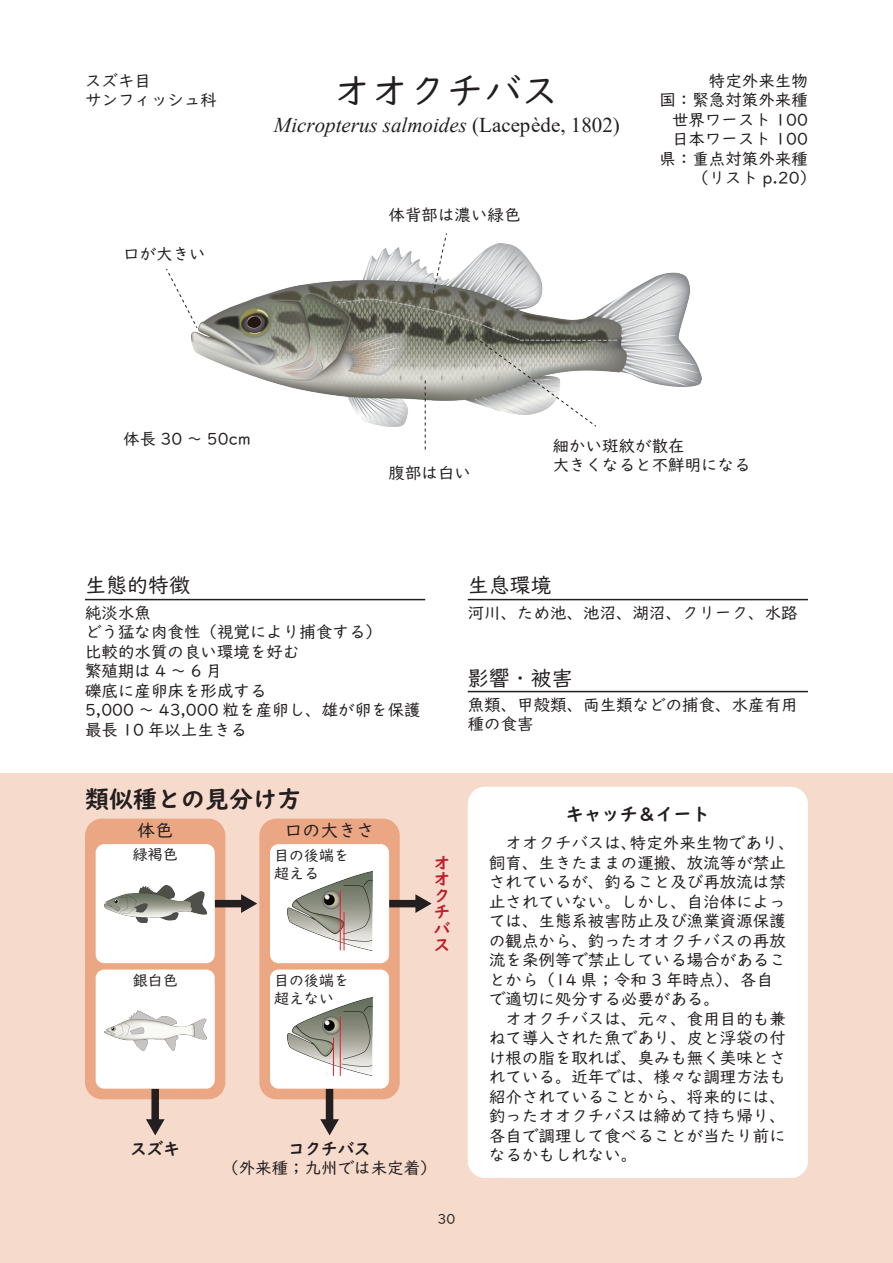
<style>
.page{position:relative;width:893px;height:1263px;background:#fff}
.page>*{position:absolute;margin:0;border:0;box-sizing:border-box;transform-origin:0 0}
.t1{font:37.5px "UD Digi Kyokasho NP R";color:#231f20}
.t2{font:24px "UD Digi Kyokasho NP B";color:#231f20}
.t3{font:italic 21px "Times New Roman";color:#231f20}
.t4{font:21px "UD Digi Kyokasho NP R";color:#231f20}
.t5{font:18px "UD Digi Kyokasho NP B";color:#231f20}
.t6{font:18px "UD Digi Kyokasho NP R";color:#231f20}
.t7{font:16.5px/19.5px "UD Digi Kyokasho NP R";color:#231f20}
.t8{font:16.5px "UD Digi Kyokasho NP B";color:#231f20}
.t9{font:16.5px/16.5px "UD Digi Kyokasho NP B";color:#be1d2c}
.t10{font:15px/18px "UD Digi Kyokasho NP R";color:#231f20}
.t11{font:13.5px "UD Digi Kyokasho NP R";color:#231f20}
.s1{font-style:normal}
</style>
<div class="page">
<img style="left:191px;top:243px;width:511px;height:184px">
<hr style="left:85px;top:599px;width:340px;height:1px;background:#231f20">
<hr style="left:468px;top:599px;width:340px;height:1px;background:#231f20">
<hr style="left:468px;top:691px;width:340px;height:1px;background:#231f20">
<svg style="left:433px;top:233px;width:14px;height:59px"></svg>
<svg style="left:471px;top:334px;width:126px;height:93px"></svg>
<svg style="left:166px;top:268px;width:32px;height:61px"></svg>
<svg style="left:425px;top:381px;width:1px;height:69px"></svg>
<div style="left:0;top:774px;width:893px;height:489px;background:#f6dacb"></div>
<div style="left:85px;top:819px;width:140px;height:280px;background:#eba683;border-radius:17px"></div>
<div style="left:259px;top:819px;width:141px;height:280px;background:#eba683;border-radius:17px"></div>
<div style="left:215px;top:900px;width:29px;height:7px;background:#231f20"></div>
<svg style="left:241px;top:894px;width:16px;height:19px"></svg>
<div style="left:389px;top:900px;width:29px;height:7px;background:#231f20"></div>
<svg style="left:415px;top:894px;width:17px;height:19px"></svg>
<div style="left:151px;top:1089px;width:8px;height:33px;background:#231f20"></div>
<svg style="left:146px;top:1119px;width:19px;height:16px"></svg>
<div style="left:326px;top:1089px;width:7px;height:33px;background:#231f20"></div>
<svg style="left:320px;top:1119px;width:19px;height:16px"></svg>
<div style="left:96px;top:844px;width:119px;height:119px;background:#fff;border-radius:9px"></div>
<div style="left:96px;top:969px;width:119px;height:120px;background:#fff;border-radius:9px"></div>
<div style="left:270px;top:844px;width:119px;height:119px;background:#fff;border-radius:9px"></div>
<div style="left:270px;top:969px;width:119px;height:120px;background:#fff;border-radius:9px"></div>
<img style="left:104px;top:1010px;width:102px;height:41px">
<img style="left:104px;top:885px;width:102px;height:37px">
<img style="left:287px;top:997px;width:85px;height:79px">
<img style="left:287px;top:872px;width:85px;height:78px">
<div style="left:468px;top:787px;width:340px;height:391px;background:#fff;border-radius:17px"></div>
<hr style="left:340px;top:891px;width:1px;height:59px;background:#ee1d23">
<hr style="left:344px;top:912px;width:1px;height:38px;background:#ee1d23">
<hr style="left:333px;top:1037px;width:1px;height:39px;background:#ee1d23">
<hr style="left:340px;top:1016px;width:1px;height:60px;background:#ee1d23">
<hr style="left:892px;top:0;width:1px;height:128px;background:#f6dacb">
<p class="t7" style="left:85px;top:71px;width:133px">スズキ目<br>サンフィッシュ科</p>
<p class="t7" style="left:123px;top:244px;width:84px">口が大きい</p>
<h1 class="t1" style="left:334px;top:70px;width:227px">オオクチバス</h1>
<p class="t3" style="left:274px;top:111px;width:348px">Micropterus salmoides <span class="s1">(Lacepède, 1802)</span></p>
<p class="t7" style="left:389px;top:205px;width:133px">体背部は濃い緑色</p>
<p class="t7" style="left:709px;top:71px;width:100px">特定外来生物</p>
<p class="t7" style="left:659px;top:91px;width:150px">国：緊急対策外来種</p>
<p class="t7" style="left:672px;top:110px;width:137px">世界ワースト 100</p>
<p class="t7" style="left:672px;top:130px;width:137px">日本ワースト 100</p>
<p class="t7" style="left:659px;top:149px;width:150px">県：重点対策外来種</p>
<p class="t7" style="left:692px;top:169px;width:125px">（リスト p.20）</p>
<p class="t7" style="left:123px;top:429px;width:129px">体長 30 ～ 50cm</p>
<p class="t4" style="left:85px;top:573px;width:106px">生態的特徴</p>
<p class="t7" style="left:389px;top:463px;width:84px">腹部は白い</p>
<p class="t7" style="left:553px;top:436px;width:199px">細かい斑紋が散在<br>大きくなると不鮮明になる</p>
<p class="t4" style="left:468px;top:573px;width:85px">生息環境</p>
<p class="t7" style="left:85px;top:603px;width:67px">純淡水魚</p>
<p class="t7" style="left:468px;top:603px;width:331px">河川、ため池、池沼、湖沼、クリーク、水路</p>
<p class="t7" style="left:85px;top:622px;width:337px">どう猛な肉食性（視覚により捕食する）<br>比較的水質の良い環境を好む<br>繁殖期は4～6月<br>礫底に産卵床を形成する<br>5,000 ～ 43,000 粒を産卵し、雄が卵を保護最長 10 年以上生きる</p>
<p class="t4" style="left:468px;top:666px;width:106px">影響・被害</p>
<p class="t7" style="left:468px;top:695px;width:331px">魚類、甲殻類、両生類などの捕食、水産有用種の食害</p>
<h2 class="t2" style="left:85px;top:784px;width:217px">類似種との見分け方</h2>
<p class="t6" style="left:137px;top:820px;width:37px">体色</p>
<p class="t6" style="left:285px;top:820px;width:91px">口の大きさ</p>
<p class="t10" style="left:133px;top:846px;width:46px">緑褐色</p>
<p class="t10" style="left:133px;top:971px;width:46px">銀白色</p>
<p class="t10" style="left:274px;top:846px;width:76px">目の後端を超える</p>
<p class="t10" style="left:274px;top:972px;width:76px">目の後端を超えない</p>
<p class="t9" style="left:434px;top:854px;width:18px">オオクチバス</p>
<p class="t8" style="left:130px;top:1138px;width:51px">スズキ</p>
<p class="t8" style="left:288px;top:1138px;width:84px">コクチバス</p>
<p class="t7" style="left:222px;top:1158px;width:216px">（外来種；九州では未定着）</p>
<p class="t11" style="left:438px;top:1211px;width:19px">30</p>
<p class="t5" style="left:566px;top:803px;width:145px">キャッチ＆イート</p>
<p class="t7" style="left:489px;top:833px;width:307px">　オオクチバスは、特定外来生物であり、飼育、生きたままの運搬、放流等が禁止されているが、釣ること及び再放流は禁止されていない。しかし、自治体によっては、生態系被害防止及び漁業資源保護の観点から、釣ったオオクチバスの再放流を条例等で禁止している場合があることから（14 県；令和 3 年時点）、各自<br>で適切に処分する必要がある。<br>　オオクチバスは、元々、食用目的も兼ねて導入された魚であり、皮と浮袋の付け根の脂を取れば、臭みも無く美味とされている。近年では、様々な調理方法も紹介されていることから、将来的には、釣ったオオクチバスは締めて持ち帰り、各自で調理して食べることが当たり前になるかもしれない。</p>
</div>
